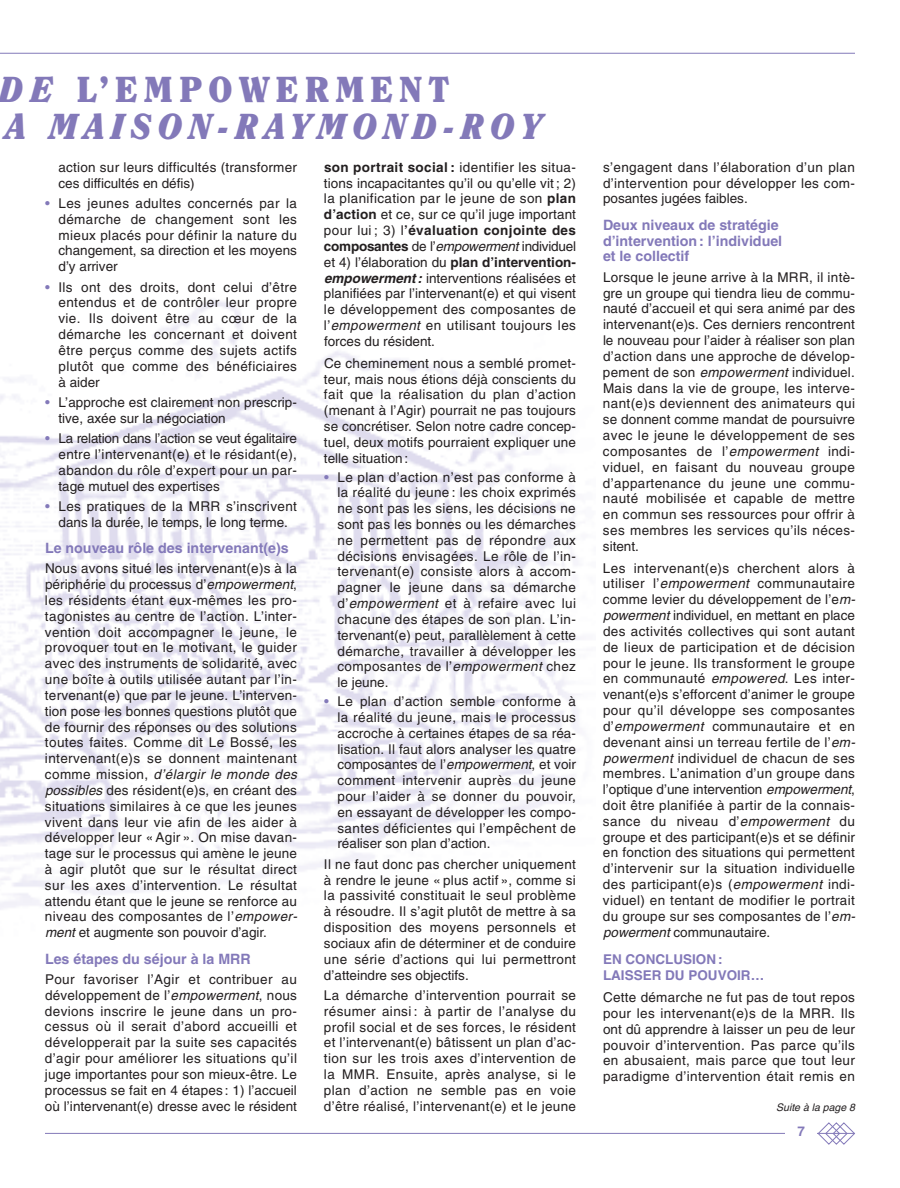
<style>
.page{position:relative;width:900px;height:1188px;background:#fff}
.page>*{position:absolute;margin:0;border:0;box-sizing:border-box;transform-origin:0 0}
.t1{font:italic 900 36px/37.5px "Clearface";letter-spacing:.185em;color:#8379b9;scale:.95 1}
.t2{font:700 14.25px/15.8px "Helvetica";color:#8379b9}
.t3{font:13.5px/15.8px "Helvetica";letter-spacing:.025em;color:#231f20;text-align:justify}
.t4{font:13.5px/15.8px "Helvetica";letter-spacing:.005em;color:#231f20}
.t5{font:700 13.5px/15.8px "Helvetica";color:#8379b9}
.t6{font:italic 10.5px "Helvetica";color:#231f20}
.s1{font-style:normal}
.s2{color:#8379b9}
.s3{font-style:italic}
.s4{font-weight:700}
.s5{font-weight:700;font-style:italic}
</style>
<div class="page">
<img style="left:0;top:300px;width:580px;height:609px">
<hr style="left:45px;top:1133px;width:810px;height:1px;background:#8379b9">
<svg style="left:817px;top:1122px;width:38px;height:23px"></svg>
<div style="left:786px;top:1124px;width:31px;height:21px;background:#fff"></div>
<hr style="left:0;top:53px;width:855px;height:1px;background:#8379b9">
<h1 class="t1" style="left:0;top:73px;width:573px">DE <span class="s1">L’EMPOWERMENT<br></span>A MAISON-RAYMOND-ROY</h1>
<p class="t3" style="left:58px;top:161px;width:240px">action sur leurs difficultés (transformer ces difficultés en défis)</p>
<p class="t3" style="left:58px;top:197px;width:240px;text-indent:-13px"><span class="s2">•</span> Les jeunes adultes concernés par la démarche de changement sont les mieux placés pour définir la nature du chan ge ment, sa direction et les moyens d’y arriver</p>
<p class="t3" style="left:58px;top:280px;width:240px;text-indent:-14px"><span class="s2">•</span> Ils ont des droits, dont celui d’être entendus et de contrôler leur propre vie. Ils doivent être au cœur de la démarche les concernant et doivent être perçus comme des sujets actifs plutôt que comme des bénéficiaires à aider</p>
<p class="t4" style="left:58px;top:396px;width:240px;text-indent:-14px"><span class="s2">•</span> L’approche est clairement non pres crip - tive, axée sur la négociation</p>
<p class="t3" style="left:58px;top:432px;width:240px;text-indent:-14px"><span class="s2">•</span> La relation dans l’action se veut égali taire entre l’intervenant(e) et le résidant(e), abandon du rôle d’expert pour un par - tage mutuel des expertises</p>
<p class="t3" style="left:45px;top:500px;width:253px;text-align:center"><span class="s2">•</span> Les pratiques de la MRR s’inscrivent dans la durée, le temps, le long terme.</p>
<p class="t2" style="left:45px;top:541px;width:245px">Le nouveau rôle des intervenant(e)s</p>
<p class="t3" style="left:45px;top:562px;width:256px;text-align:left">Nous avons situé les intervenant(e)s à la périphérie du processus d’<span class="s3">empowerment</span>, les résidents étant eux-mêmes les pro - tagonistes au centre de l’action. L’inter - vention doit accompagner le jeune, le provoquer tout en le motivant, le guider avec des instruments de solidarité, avec une boîte à outils utilisée autant par l’in - tervenant(e) que par le jeune. L’inter ven - tion pose les bonnes questions plutôt que de fournir des réponses ou des solutions toutes faites. Comme dit Le Bossé, les intervenant(e)s se donnent maintenant c o m m e m i s s i o n , <span class="s3">d’élargir le monde des possibles</span>des résident(e)s, en créant des situations similaires à ce que les jeunes vivent dans leur vie afin de les aider à développer leur « Agir ». On mise davan - tage sur le processus qui amène le jeune à agir plutôt que sur le résultat direct sur les axes d’intervention. Le résultat attendu étant que le jeune se renforce au niveau des composantes de l’<span class="s3">empower - ment</span>et augmente son pouvoir d’agir.</p>
<p class="t2" style="left:45px;top:952px;width:207px">Les étapes du séjour à la MRR</p>
<p class="t3" style="left:45px;top:973px;width:254px">Pour favoriser l’Agir et contribuer au déve loppement de l’<span class="s3">empowerment</span>, nous devions inscrire le jeune dans un pro - cessus où il serait d’abord accueilli et développerait par la suite ses capacités d’agir pour améliorer les situations qu’il juge importantes pour son mieux-être. Le processus se fait en 4 étapes : 1) l’accueil où l’intervenant(e) dresse avec le résident</p>
<p class="t3" style="left:324px;top:160px;width:254px"><span class="s4">son portrait social :</span> identifier les situa - tions incapacitantes qu’il ou qu’elle vit ; 2) la planification par le jeune de son <span class="s4">plan d’action</span> et ce, sur ce qu’il juge important pour lui ; 3) l<span class="s4">’évaluation conjointe des composantes</span> de l’<span class="s3">empowerment</span>indi vi duel et 4) l’élaboration du <span class="s4">plan d’inter ven tion&shy;</span><span class="s5">empowerment:</span>interventions réalisées et planifiées par l’intervenant(e) et qui visent le développement des composantes de l’<span class="s3">empowerment</span> en utilisant toujours les forces du résident.</p>
<p class="t3" style="left:324px;top:356px;width:254px">Ce cheminement nous a semblé pro met - teur, mais nous étions déjà conscients du fait que la réalisation du plan d’action (menant à l’Agir) pourrait ne pas toujours se concrétiser. Selon notre cadre con cep - tuel, deux motifs pourraient expliquer une telle situation :</p>
<p class="t3" style="left:337px;top:470px;width:240px;text-indent:-13px"><span class="s2">•</span> Le plan d’action n’est pas conforme à la réalité du jeune : les choix exprimés ne sont pas les siens, les décisions ne sont pas les bonnes ou les démarches ne per mettent pas de répondre aux décisions envisagées. Le rôle de l’in - tervenant(e) con siste alors à accom - pagner le jeune dans sa démarche d’<span class="s3">empowerment</span> et à refaire avec lui chacune des étapes de son plan. L’in - tervenant(e) peut, parallè lement à cette démarche, travailler à développer les composantes de l’<span class="s3">em power ment</span>chez le jeune.</p>
<p class="t3" style="left:337px;top:695px;width:240px;text-indent:-13px"><span class="s2">•</span> Le plan d’action semble conforme à la réa lité du jeune, mais le processus accroche à certaines étapes de sa réa - li sation. Il faut alors analyser les quatre compo santes de l’<span class="s3">empowerment</span>, et voir com ment inter venir auprès du jeune pour l’aider à se donner du pouvoir, en essayant de déve lopper les compo - santes déficientes qui l’empêchent de réaliser son plan d’action.</p>
<p class="t3" style="left:324px;top:857px;width:254px">Il ne faut donc pas chercher uniquement à rendre le jeune « plus actif », comme si la passivité constituait le seul problème à résoudre. Il s’agit plutôt de mettre à sa disposition des moyens personnels et sociaux afin de déterminer et de conduire une série d’actions qui lui permettront d’atteindre ses objectifs.</p>
<p class="t3" style="left:324px;top:989px;width:254px">La démarche d’intervention pourrait se résumer ainsi : à partir de l’analyse du profil social et de ses forces, le résident et l’intervenant(e) bâtissent un plan d’ac - tion sur les trois axes d’intervention de la MMR. Ensuite, après analyse, si le plan d’action ne semble pas en voie d’être réalisé, l’intervenant(e) et le jeune</p>
<p class="t3" style="left:603px;top:161px;width:254px">s’engagent dans l’élaboration d’un plan d’intervention pour développer les com - posantes jugées faibles.</p>
<p class="t2" style="left:603px;top:218px;width:181px">Deux niveaux de stratégie d’intervention : l’individuel et le collectif</p>
<p class="t3" style="left:603px;top:270px;width:254px">Lorsque le jeune arrive à la MRR, il intè - gre un groupe qui tiendra lieu de commu - nauté d’accueil et qui sera animé par des intervenant(e)s. Ces der niers rencontrent le nouveau pour l’aider à réaliser son plan d’action dans une approche de déve lop - pement de son <span class="s3">empowerment</span>individuel.<br>Mais dans la vie de groupe, les inter ve - nant(e)s deviennent des animateurs qui se don nent comme mandat de poursuivre avec le jeune le développement de ses com posantes de l’<span class="s3">empowerment</span> indi - viduel, en faisant du nouveau groupe d’appar te nance du jeune une commu - nauté mobi lisée et capable de mettre en commun ses ressources pour offrir à ses membres les services qu’ils néces - sitent.</p>
<p class="t3" style="left:603px;top:561px;width:256px;text-align:left">Les intervenant(e)s cherchent alors à utiliser l’<span class="s3">empowerment</span> communautaire comme levier du développement de l’e<span class="s3">m - powerment</span>individuel, en mettant en place des activités collectives qui sont autant de lieux de participation et de décision pour le jeune. Ils transforment le groupe en communauté <span class="s3">empo w ered</span>. Les inter - venant(e)s s’efforcent d’ani mer le groupe pour qu’il développe ses compo santes d’<span class="s3">empowerment</span> com mu nautaire et en devenant ainsi un terreau fertile de l’<span class="s3">em - powerment</span> individuel de chacun de ses membres. L’animation d’un groupe dans l’optique d’une inter vention <span class="s3">empowerment</span>, doit être planifiée à partir de la connais - sance du niveau d’<span class="s3">em powerment</span> du groupe et des parti ci pant(e)s et se définir en fonction des situations qui per mettent d’intervenir sur la situation indivi duelle des participant(e)s (<span class="s3">empower ment</span> indi - viduel) en tentant de modifier le por trait du groupe sur ses composantes de l’<span class="s3">em - powerment</span>commu nautaire.</p>
<p class="t5" style="left:603px;top:953px;width:163px">EN CONCLUSION :<br>LAISSER DU POUVOIR…</p>
<p class="t3" style="left:603px;top:991px;width:254px">Cette démarche ne fut pas de tout repos pour les intervenant(e)s de la MRR. Ils ont dû apprendre à laisser un peu de leur pouvoir d’intervention. Pas parce qu’ils en abusaient, mais parce que tout leur paradigme d’intervention était remis en</p>
<p class="t6" style="left:776px;top:1104px;width:82px">Suite à la page 8</p>
<p class="t5" style="left:798px;top:1124px;width:9px">7</p>
</div>
